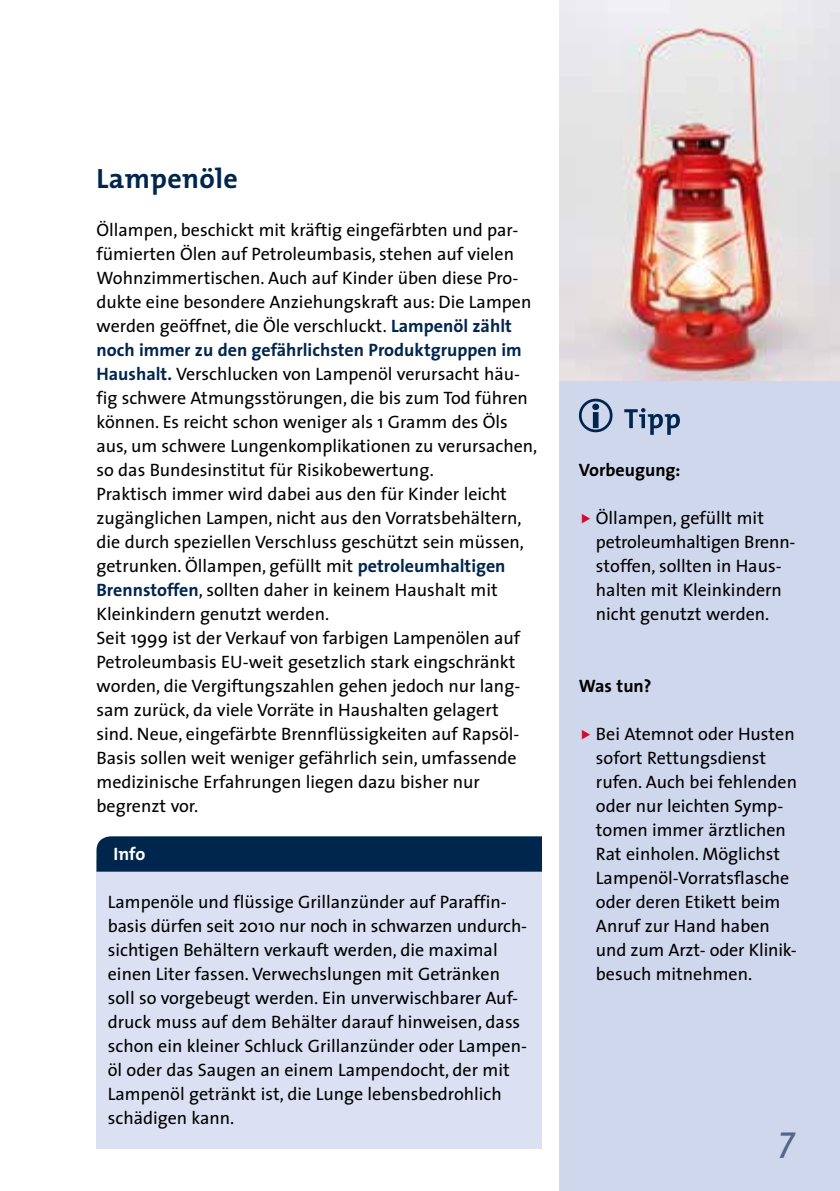
<style>
.page{position:relative;width:840px;height:1191px;background:#fff}
.page>*{position:absolute;margin:0;border:0;box-sizing:border-box;transform-origin:0 0}
.t1{font:italic 36px "The Sans";color:#556588}
.t2{font:700 28px "The Mix";letter-spacing:.015em;color:#00264e}
.t3{font:18px/24px "The Sans";color:#000}
.t4{font:700 18px "The Sans";color:#000}
.t5{font:700 18px "The Mix";color:#fff}
.s1{font-weight:700;color:#00264e}
</style>
<div class="page">
<div style="left:558px;top:0;width:281px;height:1191px;background:#cfd7ed"></div>
<img style="left:558px;top:0;width:281px;height:380px">
<div style="left:96px;top:860px;width:445px;height:288px;background:#dbe1f2"></div>
<div style="left:96px;top:836px;width:445px;height:35px;background:#00264e"></div>
<svg style="left:624px;top:408px;width:55px;height:27px"></svg>
<svg style="left:578px;top:399px;width:34px;height:33px"></svg>
<h2 class="t2" style="left:96px;top:155px;width:143px">Lampenöle</h2>
<p class="t3" style="left:96px;top:217px;width:442px">Öllampen, beschickt mit kräftig eingefärbten und par&shy;fümierten Ölen auf Petroleumbasis, stehen auf vielen Wohnzimmertischen. Auch auf Kinder üben diese Pro-- dukte eine besondere Anziehungskraft aus: Die Lampen werden geöffnet, die Öle verschluckt. <span class="s1">Lampenöl zählt noch immer zu den gefährlichsten Produktgruppen im Haushalt.</span> Verschlucken von Lampenöl verursacht häu&shy;fig schwere Atmungsstörungen, die bis zum Tod führen können. Es reicht schon weniger als 1 Gramm des Öls aus, um schwere Lungenkomplikationen zu verursachen, so das Bundesinstitut für Risikobewertung.<br>Praktisch immer wird dabei aus den für Kinder leicht zugänglichen Lampen, nicht aus den Vorratsbehältern, die durch speziellen Verschluss geschützt sein müssen, getrunken. Öllampen, gefüllt mit <span class="s1">petroleumhaltigen Brennstoffen</span>, sollten daher in keinem Haushalt mit Kleinkindern genutzt werden.<br>Seit 1999 ist der Verkauf von farbigen Lampenölen auf Petroleumbasis EU-weit gesetzlich stark eingschränkt worden, die Vergiftungszahlen gehen jedoch nur lang&shy;sam zurück, da viele Vorräte in Haushalten gelagert sind. Neue, eingefärbte Brennflüssigkeiten auf Rapsöl-Basis sollen weit weniger gefährlich sein, umfassende medizinische Erfahrungen liegen dazu bisher nur begrenzt vor.</p>
<p class="t5" style="left:113px;top:839px;width:33px">Info</p>
<p class="t3" style="left:108px;top:889px;width:420px">Lampenöle und flüssige Grillanzünder auf Paraffin&shy;basis dürfen seit 2010 nur noch in schwarzen undurch&shy;sichtigen Behältern verkauft werden, die maximal einen Liter fassen. Verwechslungen mit Getränken soll so vorgebeugt werden. Ein unverwischbarer Auf&shy;druck muss auf dem Behälter darauf hinweisen, dass schon ein kleiner Schluck Grillanzünder oder Lampen&shy;öl oder das Saugen an einem Lampendocht, der mit Lampenöl getränkt ist, die Lunge lebensbedrohlich schädigen kann.</p>
<p class="t4" style="left:578px;top:455px;width:103px">Vorbeugung:</p>
<p class="t3" style="left:595px;top:505px;width:199px">Öllampen, gefüllt mit petroleumhaltigen Brenn&shy;stoffen, sollten in Haus&shy;halten mit Kleinkindern nicht genutzt werden.</p>
<p class="t4" style="left:578px;top:671px;width:74px">Was tun?</p>
<p class="t3" style="left:595px;top:721px;width:202px">Bei Atemnot oder Husten sofort Rettungsdienst rufen. Auch bei fehlenden oder nur leichten Symp&shy;tomen immer ärztlichen<br>Rat einholen. Möglichst<br>Lampenöl-Vorratsflasche oder deren Etikett beim<br>Anruf zur Hand haben und zum Arzt- oder Klinik&shy;besuch mitnehmen.</p>
<h1 class="t1" style="left:778px;top:1108px;width:18px">7</h1>
</div>
